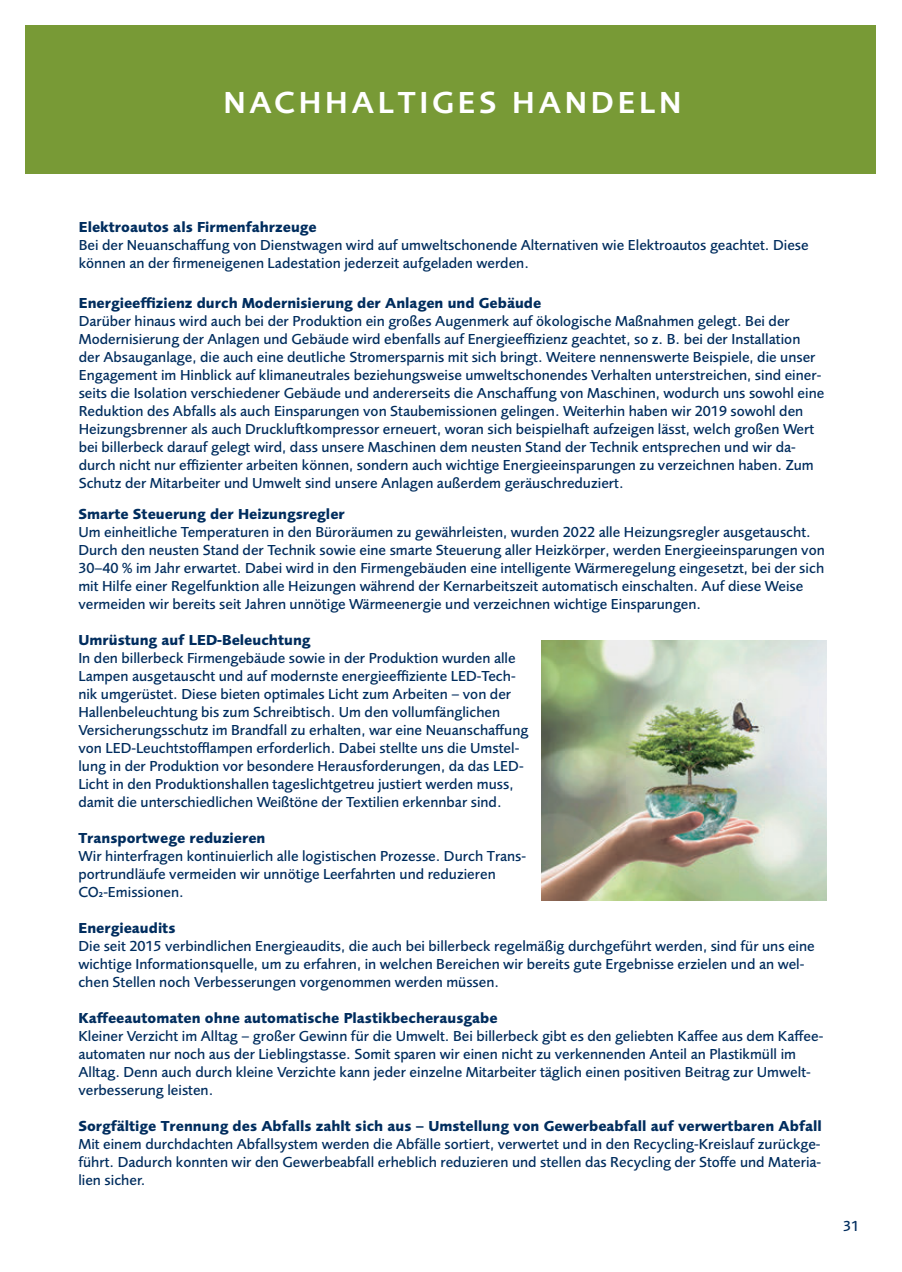
<style>
.page{position:relative;width:902px;height:1272px;background:#fff}
.page>*{position:absolute;margin:0;border:0;box-sizing:border-box;transform-origin:0 0}
.t1{font:600 31.5px "Foundry Sans";letter-spacing:.12em;color:#fff}
.t2{font:500 15px/18px "Foundry Sans";color:#002d5e}
.t3{font:700 15px "Foundry Sans";color:#002d5e}
</style>
<div class="page">
<div style="left:25px;top:26px;width:850px;height:148px;background:#789a36"></div>
<img style="left:541px;top:640px;width:285px;height:261px">
<p class="t1" style="left:223px;top:79px;width:460px">NACHHALTIGES HANDELN</p>
<p class="t3" style="left:79px;top:215px;width:240px">Elektroautos als Firmenfahrzeuge</p>
<p class="t2" style="left:79px;top:235px;width:731px">Bei der Neuanschaffung von Dienstwagen wird auf umweltschonende Alternativen wie Elektroautos geachtet. Diese können an der firmeneigenen Ladestation jederzeit aufgeladen werden.</p>
<p class="t3" style="left:79px;top:291px;width:464px">Energieeffizienz durch Modernisierung der Anlagen und Gebäude</p>
<p class="t2" style="left:79px;top:311px;width:747px">Darüber hinaus wird auch bei der Produktion ein großes Augenmerk auf ökologische Maßnahmen gelegt. Bei der Modernisierung der Anlagen und Gebäude wird ebenfalls auf Energieeffizienz geachtet, so z. B. bei der Installation der Absauganlage, die auch eine deutliche Stromersparnis mit sich bringt. Weitere nennenswerte Beispiele, die unser Engagement im Hinblick auf klimaneutrales beziehungsweise umweltschonendes Verhalten unterstreichen, sind einer&shy;seits die Isolation verschiedener Gebäude und andererseits die Anschaffung von Maschinen, wodurch uns sowohl eine Reduktion des Abfalls als auch Einsparungen von Staubemissionen gelingen. Weiterhin haben wir 2019 sowohl den Heizungsbrenner als auch Druckluftkompressor erneuert, woran sich beispielhaft aufzeigen lässt, welch großen Wert bei billerbeck darauf gelegt wird, dass unsere Maschinen dem neusten Stand der Technik entsprechen und wir da&shy;durch nicht nur effizienter arbeiten können, sondern auch wichtige Energieeinsparungen zu verzeichnen haben. Zum Schutz der Mitarbeiter und Umwelt sind unsere Anlagen außerdem geräuschreduziert.</p>
<p class="t3" style="left:78px;top:502px;width:268px">Smarte Steuerung der Heizungsregler</p>
<p class="t2" style="left:78px;top:522px;width:748px">Um einheitliche Temperaturen in den Büroräumen zu gewährleisten, wurden 2022 alle Heizungsregler ausgetauscht.<br>Durch den neusten Stand der Technik sowie eine smarte Steuerung aller Heizkörper, werden Energieeinsparungen von 30–40 % im Jahr erwartet. Dabei wird in den Firmengebäuden eine intelligente Wärmeregelung eingesetzt, bei der sich mit Hilfe einer Regelfunktion alle Heizungen während der Kernarbeitszeit automatisch einschalten. Auf diese Weise vermeiden wir bereits seit Jahren unnötige Wärmeenergie und verzeichnen wichtige Einsparungen.</p>
<p class="t3" style="left:78px;top:628px;width:234px">Umrüstung auf LED-Beleuchtung</p>
<p class="t2" style="left:78px;top:648px;width:451px">In den billerbeck Firmengebäude sowie in der Produktion wurden alle Lampen ausgetauscht und auf modernste energieeffiziente LED-Tech&shy;nik umgerüstet. Diese bieten optimales Licht zum Arbeiten – von der Hallenbeleuchtung bis zum Schreibtisch. Um den vollumfänglichen Versicherungsschutz im Brandfall zu erhalten, war eine Neuanschaffung von LED-Leuchtstofflampen erforderlich. Dabei stellte uns die Umstel&shy;lung in der Produktion vor besondere Herausforderungen, da das LED-Licht in den Produktionshallen tageslichtgetreu justiert werden muss, damit die unterschiedlichen Weißtöne der Textilien erkennbar sind.</p>
<p class="t3" style="left:78px;top:826px;width:189px">Transportwege reduzieren</p>
<p class="t2" style="left:78px;top:846px;width:449px">Wir hinterfragen kontinuierlich alle logistischen Prozesse. Durch Trans&shy;portrundläufe vermeiden wir unnötige Leerfahrten und reduzieren<br>CO₂-Emissionen.</p>
<p class="t3" style="left:78px;top:916px;width:99px">Energieaudits</p>
<p class="t2" style="left:78px;top:936px;width:738px">Die seit 2015 verbindlichen Energieaudits, die auch bei billerbeck regelmäßig durchgeführt werden, sind für uns eine wichtige Informationsquelle, um zu erfahren, in welchen Bereichen wir bereits gute Ergebnisse erzielen und an wel&shy;chen Stellen noch Verbesserungen vorgenommen werden müssen.</p>
<p class="t3" style="left:78px;top:1006px;width:421px">Kaffeeautomaten ohne automatische Plastikbecherausgabe</p>
<p class="t2" style="left:78px;top:1026px;width:746px">Kleiner Verzicht im Alltag – großer Gewinn für die Umwelt. Bei billerbeck gibt es den geliebten Kaffee aus dem Kaffee&shy;automaten nur noch aus der Lieblingstasse. Somit sparen wir einen nicht zu verkennenden Anteil an Plastikmüll im Alltag. Denn auch durch kleine Verzichte kann jeder einzelne Mitarbeiter täglich einen positiven Beitrag zur Umwelt&shy;verbesserung leisten.</p>
<p class="t3" style="left:78px;top:1114px;width:745px">Sorgfältige Trennung des Abfalls zahlt sich aus – Umstellung von Gewerbeabfall auf verwertbaren Abfall</p>
<p class="t2" style="left:78px;top:1134px;width:744px;text-align:justify">Mit einem durchdachten Abfallsystem werden die Abfälle sortiert, verwertet und in den Recycling-Kreislauf zurückge&shy;führt. Dadurch konnten wir den Gewerbeabfall erheblich reduzieren und stellen das Recycling der Stoffe und Materia&shy;lien sicher.</p>
<p class="t2" style="left:843px;top:1216px;width:18px">31</p>
</div>
